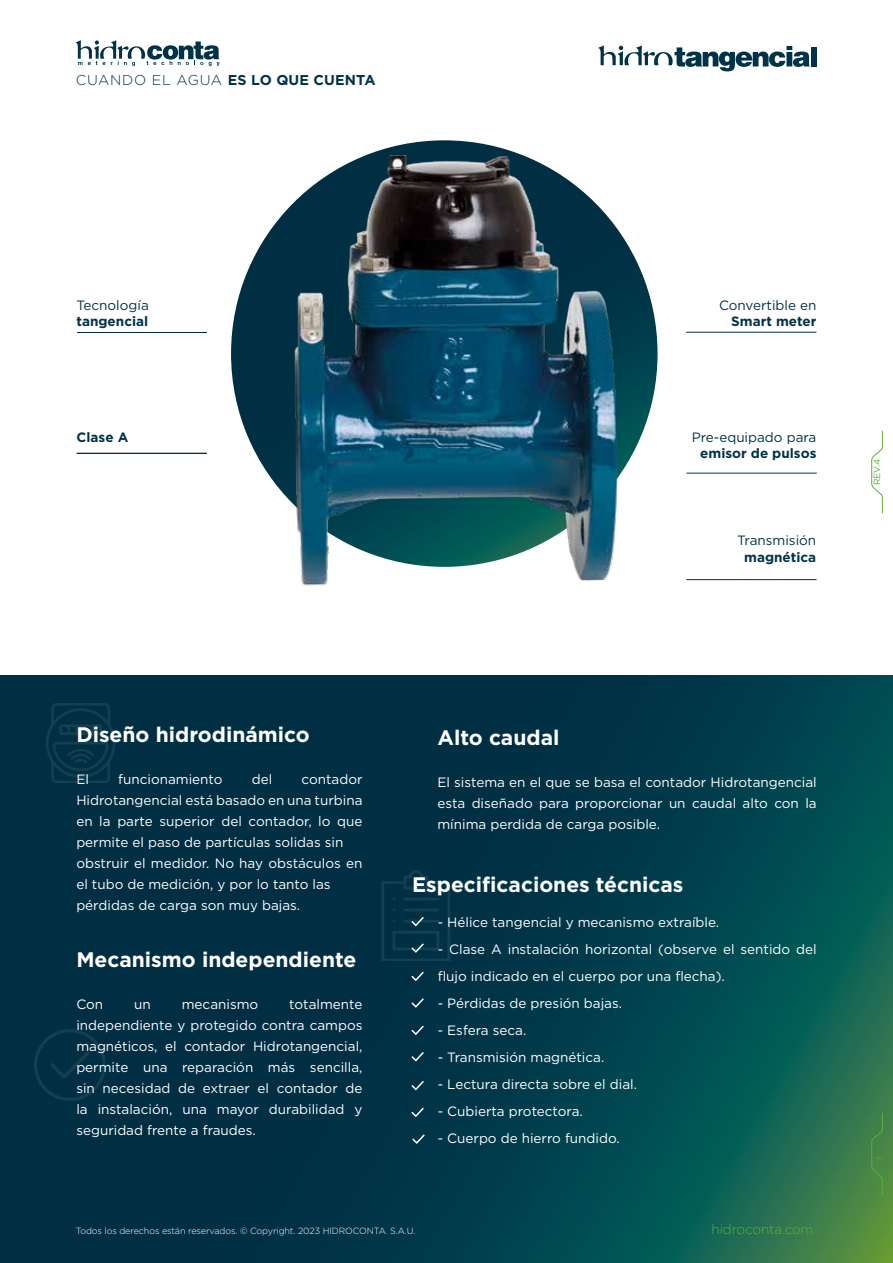
<style>
.page{position:relative;width:893px;height:1263px;background:#fff}
.page>*{position:absolute;margin:0;border:0;box-sizing:border-box;transform-origin:0 0}
.t1{font:700 21px "Gotham";color:#fff}
.t2{font:700 14.25px "Gotham";letter-spacing:.01em;color:#003348}
.t3{font:13.5px/21px "Gotham";color:#fff}
.t4{font:13.5px "Gotham";color:#003348}
.t5{font:700 13.5px "Gotham";color:#003348}
.t6{font:300 13.5px "Gotham";letter-spacing:-.01em;color:#5ab031}
.t7{font:300 9px "Gotham";letter-spacing:-.01em;color:#fff}
.t8{font:9px "Gotham";color:#5ab031}
.s1{font-weight:300}
</style>
<div class="page">
<svg style="left:0;top:675px;width:893px;height:588px;background:#033c48"></svg>
<svg style="left:76px;top:40px;width:144px;height:26px"></svg>
<svg style="left:871px;top:1112px;width:12px;height:84px"></svg>
<svg style="left:871px;top:430px;width:12px;height:84px"></svg>
<svg style="left:598px;top:45px;width:212px;height:26px"></svg>
<div style="left:811px;top:47px;width:5px;height:19px;background:#003348"></div>
<hr style="left:77px;top:332px;width:130px;height:1px;background:#002f43">
<hr style="left:77px;top:453px;width:130px;height:1px;background:#003348">
<hr style="left:686px;top:473px;width:131px;height:1px;background:#003348">
<hr style="left:686px;top:579px;width:131px;height:1px;background:#003348">
<hr style="left:686px;top:332px;width:130px;height:1px;background:#003348">
<svg style="left:46px;top:703px;width:68px;height:79px;background:#063447"></svg>
<svg style="left:34px;top:1029px;width:70px;height:71px;background:#033145"></svg>
<svg style="left:381px;top:870px;width:69px;height:90px;background:#063448"></svg>
<svg style="left:411px;top:972px;width:13px;height:9px"></svg>
<svg style="left:411px;top:998px;width:13px;height:10px"></svg>
<svg style="left:411px;top:1052px;width:13px;height:9px"></svg>
<svg style="left:411px;top:1081px;width:13px;height:9px"></svg>
<svg style="left:411px;top:1107px;width:13px;height:10px"></svg>
<img style="left:242px;top:156px;width:415px;height:430px">
<svg style="left:411px;top:1025px;width:13px;height:10px"></svg>
<svg style="left:412px;top:1134px;width:13px;height:10px"></svg>
<p class="t2" style="left:76px;top:70px;width:301px"><span class="s1">CUANDO EL AGUA</span> ES LO QUE CUENTA</p>
<p class="t4" style="left:77px;top:296px;width:74px">Tecnología</p>
<p class="t5" style="left:77px;top:312px;width:73px">tangencial</p>
<p class="t4" style="left:719px;top:296px;width:99px">Convertible en</p>
<p class="t5" style="left:731px;top:312px;width:87px">Smart meter</p>
<p class="t5" style="left:77px;top:428px;width:53px">Clase A</p>
<p class="t4" style="left:692px;top:428px;width:126px">Pre-equipado para</p>
<p class="t5" style="left:700px;top:444px;width:118px">emisor de pulsos</p>
<p class="t4" style="left:737px;top:532px;width:81px">Transmisión</p>
<p class="t5" style="left:744px;top:548px;width:73px">magnética</p>
<p class="t8" style="left:871px;top:485px;width:28px;rotate:-90deg">REV.4</p>
<h1 class="t1" style="left:76px;top:720px;width:235px">Diseño hidrodinámico</h1>
<p class="t3" style="left:76px;top:768px;width:14px">El</p>
<p class="t3" style="left:118px;top:768px;width:106px">funcionamiento</p>
<p class="t3" style="left:252px;top:768px;width:22px">del</p>
<p class="t3" style="left:76px;top:768px;width:288px;text-indent:225px">contador Hidrotangencial está basado en una turbina en la parte superior del contador, lo que permite el paso de partículas solidas sin obstruir el medidor. No hay obstáculos en el tubo de medición, y por lo tanto las pérdidas de carga son muy bajas.</p>
<h1 class="t1" style="left:76px;top:945px;width:282px">Mecanismo independiente</h1>
<p class="t3" style="left:76px;top:993px;width:28px">Con</p>
<p class="t3" style="left:134px;top:993px;width:18px">un</p>
<p class="t3" style="left:182px;top:993px;width:78px">mecanismo</p>
<p class="t3" style="left:76px;top:993px;width:288px;text-align:justify;text-indent:213px">totalmente independiente y protegido contra campos magnéticos, el contador Hidrotangencial, permite una reparación más sencilla, sin necesidad de extraer el contador de la instalación, una mayor durabilidad y seguridad frente a fraudes.</p>
<h1 class="t1" style="left:437px;top:723px;width:124px">Alto caudal</h1>
<p class="t3" style="left:437px;top:771px;width:381px;text-align:justify">El sistema en el que se basa el contador Hidrotangencial esta diseñado para proporcionar un caudal alto con la mínima perdida de carga posible.</p>
<h1 class="t1" style="left:412px;top:870px;width:273px">Especificaciones técnicas</h1>
<p class="t3" style="left:438px;top:911px;width:283px">- Hélice tangencial y mecanismo extraíble.</p>
<p class="t3" style="left:438px;top:935px;width:381px;line-height:27px">- Clase A instalación horizontal (observe el sentido del flujo indicado en el cuerpo por una flecha).</p>
<p class="t3" style="left:438px;top:992px;width:186px">- Pérdidas de presión bajas.</p>
<p class="t3" style="left:438px;top:1019px;width:90px">- Esfera seca.</p>
<p class="t3" style="left:438px;top:1046px;width:168px">- Transmisión magnética.</p>
<p class="t3" style="left:438px;top:1073px;width:201px">- Lectura directa sobre el dial.</p>
<p class="t3" style="left:438px;top:1100px;width:147px">- Cubierta protectora.</p>
<p class="t3" style="left:438px;top:1127px;width:184px">- Cuerpo de hierro fundido.</p>
<p class="t7" style="left:76px;top:1225px;width:341px">Todos los derechos están reservados. © Copyright. 2023 HIDROCONTA. S.A.U.</p>
<p class="t6" style="left:711px;top:1221px;width:103px">hidroconta.com</p>
<p class="t8" style="left:873px;top:1160px;width:5px;rotate:-90deg">1</p>
</div>
